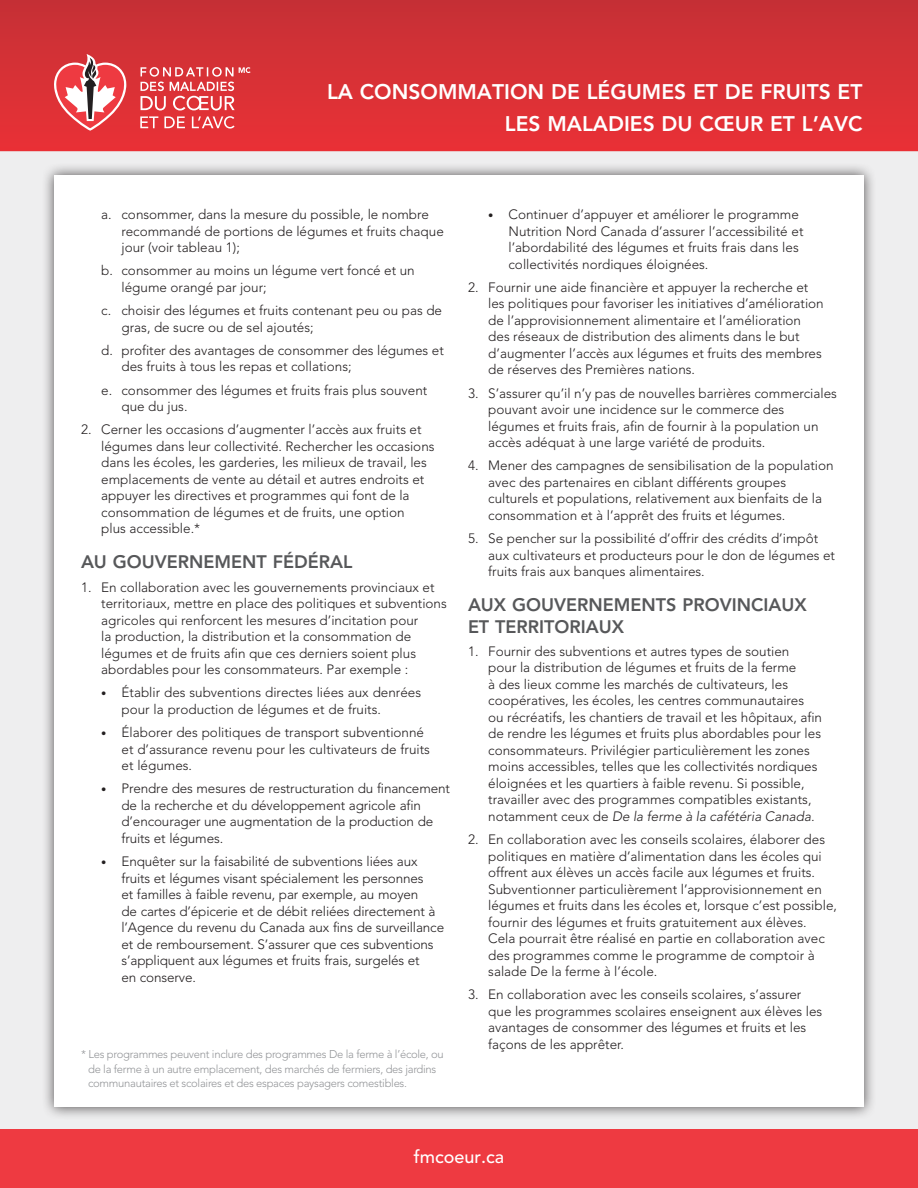
<style>
.page{position:relative;width:918px;height:1188px;background:#eeeeef}
.page>*{position:absolute;margin:0;border:0;box-sizing:border-box;transform-origin:0 0}
.bodycopy{font:800 21px/31.5px "Avenir";color:#fff;text-align:right}
.SUBHEAD_NEW{font:800 18px/21.6px "Avenir";color:#57585a}
.bodycopy-2{font:500 18px "Avenir";color:#fff}
.NUMBER_LIST_CONT{font:300 13.5px/16.5px "Avenir";color:#231f20}
.BULLET_LIST{font:300 13.5px/16.5px "Avenir";letter-spacing:-.01em;color:#231f20}
.NUMBER_LIST_START{font:300 13.5px/16.5px "Avenir";color:#231f20}
.ALPHA_LIST_CONT{font:300 13.5px/16.5px "Avenir";color:#231f20}
.ALPHA_LIST_START{font:300 13.5px/16.5px "Avenir";color:#231f20}
.Endnote_text{font:300 11.25px/14.2px "Avenir";letter-spacing:-.025em;color:#939598}
.s1{font-size:10.5px}
.s2{font-style:italic}
</style>
<div class="page">
<hr style="left:0;top:1129px;width:1px;height:59px;background:#ee3a41">
<div style="left:0;top:1130px;width:918px;height:58px;background:#ee3a41"></div>
<div style="left:0;top:0;width:918px;height:151px;background:linear-gradient(to bottom,#c53036,#e93136)"></div>
<svg style="left:54px;top:54px;width:72px;height:77px"></svg>
<svg style="left:140px;top:67px;width:111px;height:62px"></svg>
<div style="left:42px;top:163px;width:835px;height:957px;background:#231f20;opacity:.75"></div>
<div style="left:54px;top:176px;width:810px;height:931px;background:#fff"></div>
<p class="bodycopy" style="left:327px;top:76px;width:537px">LA CONSOMMATION DE LÉGUMES ET DE FRUITS ET<br>LES MALADIES DU CŒUR ET L’AVC</p>
<p class="ALPHA_LIST_START" style="left:122px;top:206px;width:324px;text-indent:-20px">a. consommer, dans la mesure du possible, le nombre recommandé de portions de légumes et fruits chaque jour (voir tableau 1);</p>
<p class="ALPHA_LIST_CONT" style="left:122px;top:262px;width:295px;text-indent:-20px">b. consommer au moins un légume vert foncé et un légume orangé par jour;</p>
<p class="ALPHA_LIST_CONT" style="left:122px;top:302px;width:322px;text-indent:-20px">c. choisir des légumes et fruits contenant peu ou pas de gras, de sucre ou de sel ajoutés;</p>
<p class="ALPHA_LIST_CONT" style="left:122px;top:342px;width:324px;text-indent:-20px">d. profiter des avantages de consommer des légumes et des fruits à tous les repas et collations;</p>
<p class="ALPHA_LIST_CONT" style="left:122px;top:382px;width:307px;text-indent:-20px">e. consommer des légumes et fruits frais plus souvent que du jus.</p>
<p class="NUMBER_LIST_CONT" style="left:101px;top:421px;width:335px;text-indent:-20px">2. Cerner les occasions d’augmenter l’accès aux fruits et légumes dans leur collectivité. Rechercher les occasions dans les écoles, les garderies, les milieux de travail, les emplacements de vente au détail et autres endroits et appuyer les directives et programmes qui font de la consommation de légumes et de fruits, une option<br>plus accessible.*</p>
<p class="SUBHEAD_NEW" style="left:81px;top:551px;width:273px">AU GOUVERNEMENT FÉDÉRAL</p>
<p class="NUMBER_LIST_START" style="left:101px;top:579px;width:347px;text-indent:-20px">1. En collaboration avec les gouvernements provinciaux et territoriaux, mettre en place des politiques et subventions agricoles qui renforcent les mesures d’incitation pour<br>la production, la distribution et la consommation de légumes et de fruits afin que ces derniers soient plus abordables pour les consommateurs. Par exemple :</p>
<p class="BULLET_LIST" style="left:122px;top:684px;width:301px;text-indent:-20px"><span class="s1">•</span> Établir des subventions directes liées aux denrées pour la production de légumes et de fruits.</p>
<p class="BULLET_LIST" style="left:122px;top:724px;width:310px;text-indent:-20px"><span class="s1">•</span> Élaborer des politiques de transport subventionné et d’assurance revenu pour les cultivateurs de fruits et légumes.</p>
<p class="BULLET_LIST" style="left:122px;top:780px;width:330px;text-indent:-20px"><span class="s1">•</span> Prendre des mesures de restructuration du financement de la recherche et du développement agricole afin d’encourager une augmentation de la production de fruits et légumes.</p>
<p class="BULLET_LIST" style="left:122px;top:853px;width:324px;text-indent:-20px"><span class="s1">•</span> Enquêter sur la faisabilité de subventions liées aux fruits et légumes visant spécialement les personnes<br>et familles à faible revenu, par exemple, au moyen<br>de cartes d’épicerie et de débit reliées directement à l’Agence du revenu du Canada aux fins de surveillance et de remboursement. S’assurer que ces subventions s’appliquent aux légumes et fruits frais, surgelés et<br>en conserve.</p>
<p class="Endnote_text" style="left:88px;top:1047px;width:357px;text-indent:-7px">* Les programmes peuvent inclure des programmes De la ferme à l’école, ou de la ferme à un autre emplacement, des marchés de fermiers, des jardins communautaires et scolaires et des espaces paysagers comestibles.</p>
<p class="BULLET_LIST" style="left:508px;top:206px;width:297px;text-indent:-20px"><span class="s1">•</span> Continuer d’appuyer et améliorer le programme Nutrition Nord Canada d’assurer l’accessibilité et l’abordabilité des légumes et fruits frais dans les collectivités nordiques éloignées.</p>
<p class="NUMBER_LIST_CONT" style="left:488px;top:279px;width:337px;text-indent:-20px">2. Fournir une aide financière et appuyer la recherche et les politiques pour favoriser les initiatives d’amélioration de l’approvisionnement alimentaire et l’amélioration des réseaux de distribution des aliments dans le but d’augmenter l’accès aux légumes et fruits des membres de réserves des Premières nations.</p>
<p class="NUMBER_LIST_CONT" style="left:488px;top:385px;width:350px;text-indent:-20px">3. S’assurer qu’il n’y pas de nouvelles barrières commerciales pouvant avoir une incidence sur le commerce des légumes et fruits frais, afin de fournir à la population un accès adéquat à une large variété de produits.</p>
<p class="NUMBER_LIST_CONT" style="left:488px;top:457px;width:347px;text-indent:-20px">4. Mener des campagnes de sensibilisation de la population avec des partenaires en ciblant différents groupes culturels et populations, relativement aux bienfaits de la consommation et à l’apprêt des fruits et légumes.</p>
<p class="NUMBER_LIST_CONT" style="left:488px;top:530px;width:348px;text-indent:-20px">5. Se pencher sur la possibilité d’offrir des crédits d’impôt aux cultivateurs et producteurs pour le don de légumes et fruits frais aux banques alimentaires.</p>
<p class="SUBHEAD_NEW" style="left:468px;top:594px;width:340px">AUX GOUVERNEMENTS PROVINCIAUX<br>ET TERRITORIAUX</p>
<p class="NUMBER_LIST_START" style="left:488px;top:643px;width:335px;text-indent:-20px">1. Fournir des subventions et autres types de soutien<br>pour la distribution de légumes et fruits de la ferme<br>à des lieux comme les marchés de cultivateurs, les coopératives, les écoles, les centres communautaires ou récréatifs, les chantiers de travail et les hôpitaux, afin de rendre les légumes et fruits plus abordables pour les consommateurs. Privilégier particulièrement les zones moins accessibles, telles que les collectivités nordiques éloignées et les quartiers à faible revenu. Si possible, travailler avec des programmes compatibles existants, notamment ceux de <span class="s2">De la ferme à la cafétéria Canada.</span></p>
<p class="NUMBER_LIST_CONT" style="left:488px;top:831px;width:350px;text-indent:-20px">2. En collaboration avec les conseils scolaires, élaborer des politiques en matière d’alimentation dans les écoles qui offrent aux élèves un accès facile aux légumes et fruits.<br>Subventionner particulièrement l’approvisionnement en légumes et fruits dans les écoles et, lorsque c’est possible, fournir des légumes et fruits gratuitement aux élèves.<br>Cela pourrait être réalisé en partie en collaboration avec des programmes comme le programme de comptoir à salade De la ferme à l’école.</p>
<p class="NUMBER_LIST_CONT" style="left:488px;top:987px;width:336px;text-indent:-20px">3. En collaboration avec les conseils scolaires, s’assurer que les programmes scolaires enseignent aux élèves les avantages de consommer des légumes et fruits et les façons de les apprêter.</p>
<p class="bodycopy-2" style="left:414px;top:1146px;width:92px">fmcoeur.ca</p>
</div>
